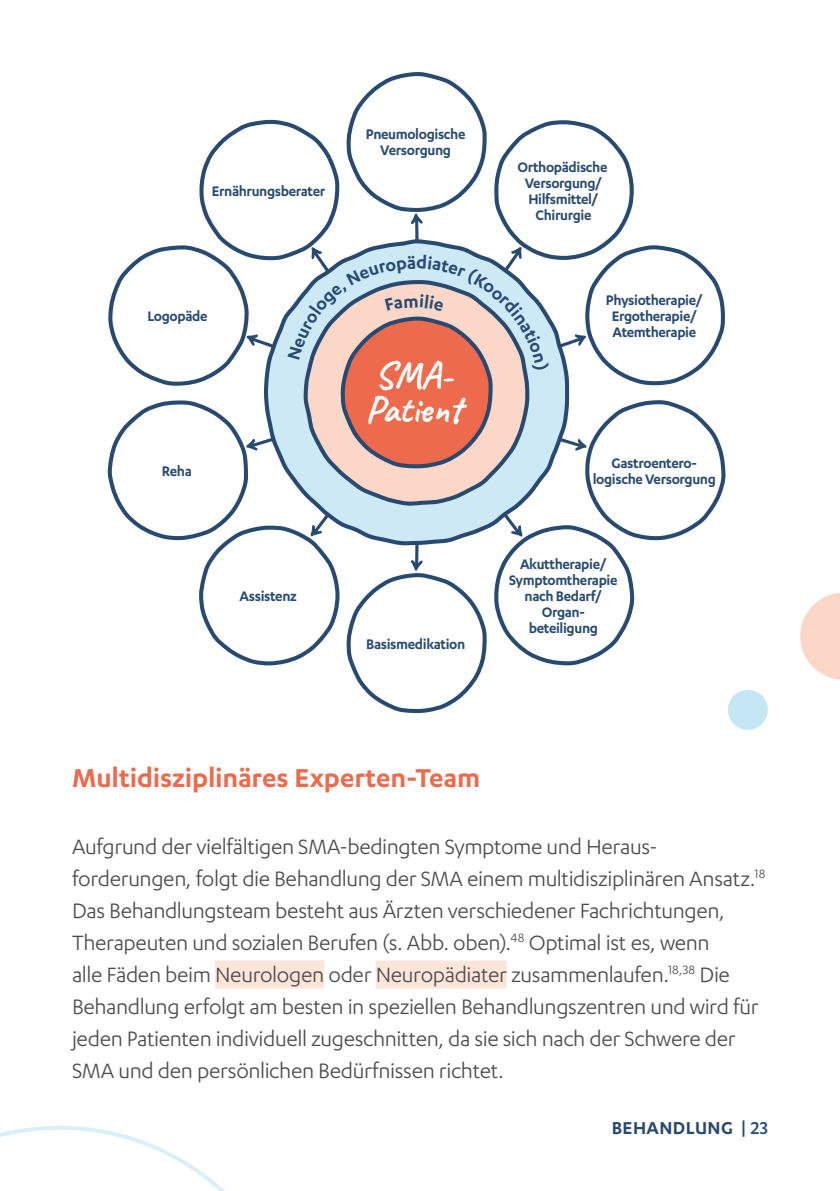
<style>
.page{position:relative;width:840px;height:1191px;background:#fff}
.page>*{position:absolute;margin:0;border:0;box-sizing:border-box;transform-origin:0 0}
.t1{font:700 38px/34px "Caveat";color:#fff}
.t2{font:600 30px "Karbon";letter-spacing:-.005em;color:#ed6b4c}
.t3{font:24px/32px "Karbon";letter-spacing:-.015em;color:#4a4a49}
.t4{font:600 20px "Karbon";letter-spacing:.02em;color:#294a70}
.t5{font:600 16px/16px "Karbon";letter-spacing:-.025em;color:#294a70;text-align:center}
.s1{font-weight:500}
</style>
<div class="page">
<div style="left:215px;top:960px;width:109px;height:28px;background:#fde5da"></div>
<div style="left:375px;top:960px;width:131px;height:28px;background:#fde5da"></div>
<svg style="left:800px;top:593px;width:39px;height:87px"></svg>
<svg style="left:0;top:1126px;width:225px;height:65px"></svg>
<svg style="left:107px;top:72px;width:661px;height:658px"></svg>
<p class="t5" style="left:212px;top:182px;width:115px">Ernährungsberater</p>
<p class="t5" style="left:365px;top:126px;width:101px">Pneumologische<br>Versorgung</p>
<p class="t5" style="left:147px;top:307px;width:62px">Logopäde</p>
<h1 class="t1" style="left:365px;top:358px;width:97px">SMA-<br>Patient</h1>
<p class="t5" style="left:517px;top:158px;width:92px">Orthopädische<br>Versorgung/<br>Hilfsmittel/<br>Chirurgie</p>
<p class="t5" style="left:605px;top:291px;width:98px">Physiotherapie/<br>Ergotherapie/<br>Atemtherapie</p>
<p class="t5" style="left:162px;top:462px;width:31px">Reha</p>
<p class="t5" style="left:592px;top:454px;width:125px">Gastroentero&shy;logische Versorgung</p>
<p class="t5" style="left:239px;top:587px;width:59px">Assistenz</p>
<p class="t5" style="left:366px;top:635px;width:100px">Basismedikation</p>
<p class="t5" style="left:509px;top:555px;width:110px">Akuttherapie/<br>Symptomtherapie nach Bedarf/<br>Organ&shy;beteiligung</p>
<p class="t2" style="left:72px;top:761px;width:409px">Multidisziplinäres Experten-Team</p>
<p class="t3" style="left:72px;top:829px;width:694px">Aufgrund der vielfältigen SMA-bedingten Symptome und Heraus&shy;forderungen, folgt die Behandlung der SMA einem multidisziplinären Ansatz.<sup>18<br></sup>Das Behandlungsteam besteht aus Ärzten verschiedener Fachrichtungen, Therapeuten und sozialen Berufen (s. Abb. oben).<sup>48</sup> Optimal ist es, wenn<br>alle Fäden beim Neurologen oder Neuropädiater zusammenlaufen.<sup>18,38</sup> Die Behandlung erfolgt am besten in speziellen Behandlungszentren und wird für jeden Patienten individuell zugeschnitten, da sie sich nach der Schwere der SMA und den persönlichen Bedürfnissen richtet.</p>
<p class="t4" style="left:611px;top:1116px;width:157px">BEHANDLUNG <span class="s1">| 23</span></p>
</div>
